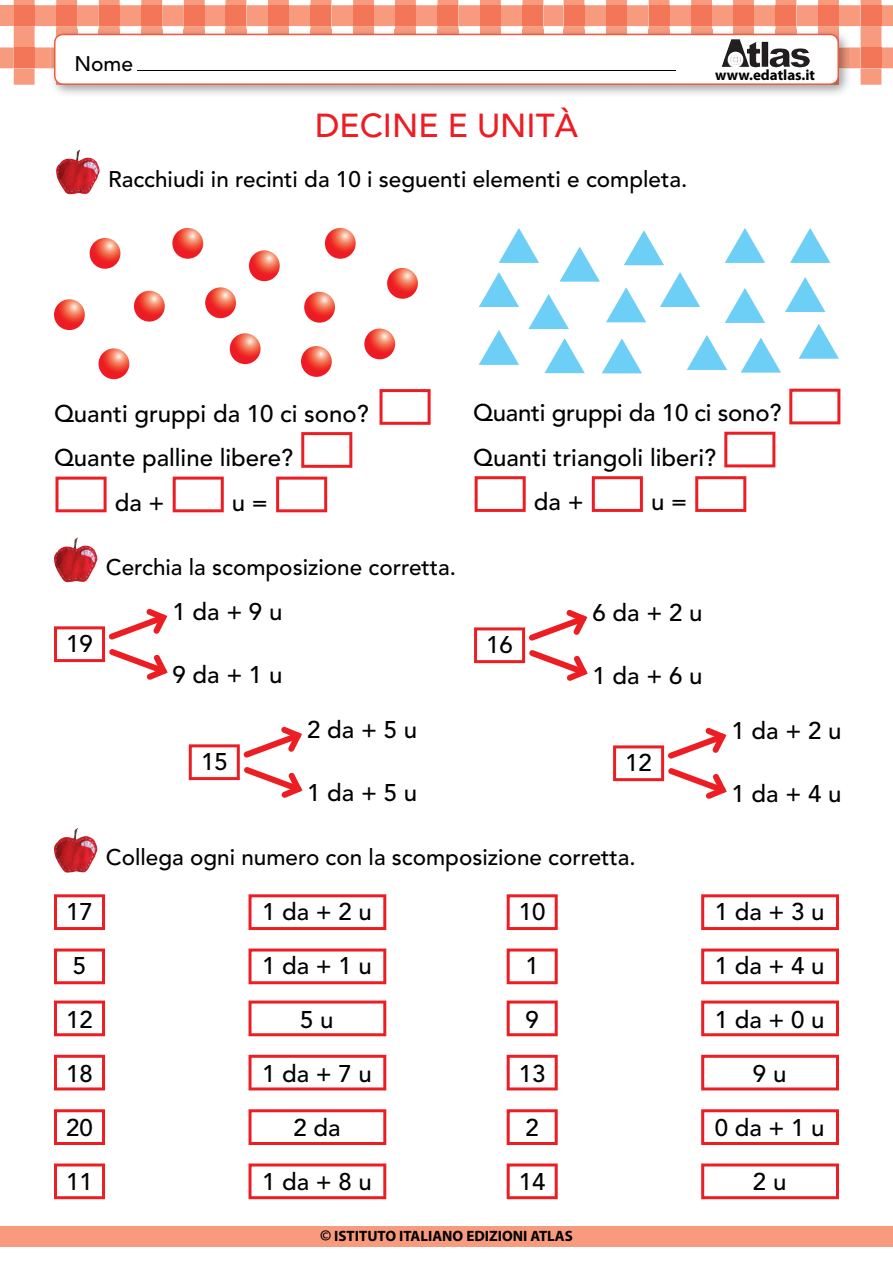
<style>
.page{position:relative;width:893px;height:1263px;background:#fff}
.page>*{position:absolute;margin:0;border:0;box-sizing:border-box;transform-origin:0 0}
.t1{font:500 33px "Avenir";color:#ed1d24}
.t2{font:500 24px "Avenir";color:#000}
.t3{font:500 22.5px "Avenir";color:#000}
.t4{font:500 21px "Avenir";color:#000}
.t5{font:700 15px "Myriad Pro";color:#000}
.s1{font-size:16.5px}
</style>
<div class="page">
<div style="left:0;top:1226px;width:893px;height:21px;background:#f79a7d"></div>
<svg style="left:507px;top:894px;width:51px;height:36px"></svg>
<img style="left:56px;top:149px;width:44px;height:46px">
<img style="left:54px;top:828px;width:44px;height:45px">
<svg style="left:54px;top:1163px;width:51px;height:36px"></svg>
<svg style="left:54px;top:1109px;width:51px;height:36px"></svg>
<svg style="left:54px;top:1055px;width:51px;height:35px"></svg>
<svg style="left:54px;top:1000px;width:51px;height:36px"></svg>
<svg style="left:54px;top:948px;width:51px;height:36px"></svg>
<svg style="left:54px;top:894px;width:51px;height:36px"></svg>
<svg style="left:249px;top:1163px;width:137px;height:36px"></svg>
<svg style="left:249px;top:1109px;width:137px;height:36px"></svg>
<svg style="left:249px;top:1055px;width:137px;height:35px"></svg>
<svg style="left:249px;top:1000px;width:137px;height:36px"></svg>
<svg style="left:249px;top:948px;width:137px;height:36px"></svg>
<svg style="left:249px;top:894px;width:137px;height:36px"></svg>
<svg style="left:380px;top:389px;width:51px;height:36px"></svg>
<svg style="left:301px;top:432px;width:51px;height:36px"></svg>
<svg style="left:56px;top:477px;width:51px;height:35px"></svg>
<svg style="left:173px;top:477px;width:51px;height:35px"></svg>
<svg style="left:276px;top:477px;width:51px;height:35px"></svg>
<svg style="left:789px;top:389px;width:51px;height:35px"></svg>
<svg style="left:724px;top:432px;width:51px;height:35px"></svg>
<svg style="left:475px;top:476px;width:51px;height:36px"></svg>
<svg style="left:592px;top:476px;width:51px;height:36px"></svg>
<svg style="left:695px;top:476px;width:51px;height:36px"></svg>
<img style="left:54px;top:537px;width:44px;height:46px">
<svg style="left:54px;top:608px;width:114px;height:72px"></svg>
<svg style="left:189px;top:726px;width:113px;height:72px"></svg>
<svg style="left:474px;top:609px;width:114px;height:72px"></svg>
<svg style="left:613px;top:727px;width:114px;height:72px"></svg>
<svg style="left:90px;top:238px;width:30px;height:31px"></svg>
<svg style="left:172px;top:228px;width:31px;height:31px"></svg>
<svg style="left:54px;top:299px;width:31px;height:31px"></svg>
<svg style="left:99px;top:348px;width:30px;height:31px"></svg>
<svg style="left:134px;top:291px;width:31px;height:31px"></svg>
<svg style="left:249px;top:250px;width:31px;height:31px"></svg>
<svg style="left:325px;top:228px;width:31px;height:31px"></svg>
<svg style="left:205px;top:287px;width:31px;height:31px"></svg>
<svg style="left:230px;top:333px;width:31px;height:31px"></svg>
<svg style="left:304px;top:292px;width:31px;height:31px"></svg>
<svg style="left:387px;top:268px;width:31px;height:31px"></svg>
<svg style="left:364px;top:328px;width:31px;height:31px"></svg>
<svg style="left:301px;top:346px;width:31px;height:31px"></svg>
<svg style="left:499px;top:228px;width:40px;height:35px"></svg>
<svg style="left:799px;top:324px;width:40px;height:35px"></svg>
<svg style="left:479px;top:330px;width:40px;height:35px"></svg>
<svg style="left:790px;top:228px;width:40px;height:35px"></svg>
<svg style="left:528px;top:294px;width:41px;height:35px"></svg>
<svg style="left:725px;top:228px;width:40px;height:35px"></svg>
<svg style="left:559px;top:247px;width:41px;height:35px"></svg>
<svg style="left:725px;top:288px;width:40px;height:35px"></svg>
<svg style="left:660px;top:272px;width:40px;height:35px"></svg>
<svg style="left:606px;top:287px;width:40px;height:35px"></svg>
<svg style="left:687px;top:335px;width:40px;height:35px"></svg>
<svg style="left:624px;top:230px;width:40px;height:35px"></svg>
<svg style="left:544px;top:338px;width:41px;height:35px"></svg>
<svg style="left:741px;top:338px;width:40px;height:35px"></svg>
<svg style="left:602px;top:338px;width:40px;height:35px"></svg>
<svg style="left:785px;top:277px;width:40px;height:35px"></svg>
<svg style="left:479px;top:272px;width:40px;height:35px"></svg>
<svg style="left:507px;top:1163px;width:51px;height:36px"></svg>
<svg style="left:507px;top:1109px;width:51px;height:36px"></svg>
<svg style="left:507px;top:1055px;width:51px;height:35px"></svg>
<svg style="left:507px;top:1000px;width:51px;height:36px"></svg>
<svg style="left:507px;top:948px;width:51px;height:36px"></svg>
<svg style="left:701px;top:1163px;width:138px;height:36px"></svg>
<svg style="left:701px;top:1109px;width:138px;height:36px"></svg>
<svg style="left:701px;top:1055px;width:138px;height:35px"></svg>
<svg style="left:701px;top:1000px;width:138px;height:36px"></svg>
<svg style="left:701px;top:948px;width:138px;height:36px"></svg>
<svg style="left:701px;top:894px;width:138px;height:36px"></svg>
<svg style="left:0;top:0;width:893px;height:85px"></svg>
<img style="left:722px;top:39px;width:21px;height:28px">
<hr style="left:137px;top:70px;width:538px;height:1px;background:#000">
<p class="t4" style="left:74px;top:51px;width:60px">Nome</p>
<h1 class="t1" style="left:315px;top:107px;width:264px">DECINE E UNITÀ</h1>
<p class="t3" style="left:108px;top:166px;width:581px">Racchiudi in recinti da 10 i seguenti elementi e completa.</p>
<p class="t5" style="left:715px;top:65px;width:101px">www.edatlas.it</p>
<p class="t2" style="left:54px;top:400px;width:316px">Quanti gruppi da 10 ci sono?</p>
<p class="t2" style="left:54px;top:444px;width:241px">Quante palline libere?</p>
<p class="t2" style="left:115px;top:489px;width:51px">da +</p>
<p class="t2" style="left:232px;top:489px;width:37px">u =</p>
<p class="t2" style="left:473px;top:399px;width:310px">Quanti gruppi da 10 ci sono?</p>
<p class="t2" style="left:473px;top:444px;width:245px">Quanti triangoli liberi?</p>
<p class="t2" style="left:534px;top:488px;width:51px">da +</p>
<p class="t2" style="left:651px;top:488px;width:37px">u =</p>
<p class="t3" style="left:106px;top:554px;width:352px">Cerchia la scomposizione corretta.</p>
<p class="t2" style="left:173px;top:598px;width:111px">1 da + 9 u</p>
<p class="t2" style="left:593px;top:599px;width:111px">6 da + 2 u</p>
<p class="t2" style="left:66px;top:629px;width:28px">19</p>
<p class="t2" style="left:486px;top:631px;width:28px">16</p>
<p class="t2" style="left:173px;top:661px;width:111px">9 da + 1 u</p>
<p class="t2" style="left:593px;top:662px;width:111px">1 da + 6 u</p>
<p class="t2" style="left:307px;top:716px;width:111px">2 da + 5 u</p>
<p class="t2" style="left:732px;top:717px;width:111px">1 da + 2 u</p>
<p class="t2" style="left:201px;top:747px;width:28px">15</p>
<p class="t2" style="left:625px;top:748px;width:28px">12</p>
<p class="t2" style="left:307px;top:779px;width:111px">1 da + 5 u</p>
<p class="t2" style="left:732px;top:780px;width:111px">1 da + 4 u</p>
<p class="t2" style="left:66px;top:898px;width:28px">17</p>
<p class="t2" style="left:73px;top:952px;width:15px">5</p>
<p class="t2" style="left:66px;top:1006px;width:28px">12</p>
<p class="t2" style="left:66px;top:1060px;width:28px">18</p>
<p class="t2" style="left:66px;top:1114px;width:28px">20</p>
<p class="t2" style="left:66px;top:1168px;width:28px">11</p>
<p class="t3" style="left:106px;top:844px;width:531px">Collega ogni numero con la scomposizione corretta.</p>
<p class="t2" style="left:262px;top:898px;width:111px">1 da + 2 u</p>
<p class="t2" style="left:262px;top:952px;width:111px">1 da + 1 u</p>
<p class="t2" style="left:300px;top:1006px;width:35px">5 u</p>
<p class="t2" style="left:262px;top:1060px;width:111px">1 da + 7 u</p>
<p class="t2" style="left:293px;top:1114px;width:49px">2 da</p>
<p class="t2" style="left:262px;top:1168px;width:111px">1 da + 8 u</p>
<p class="t2" style="left:519px;top:898px;width:28px">10</p>
<p class="t2" style="left:525px;top:952px;width:15px">1</p>
<p class="t2" style="left:525px;top:1006px;width:15px">9</p>
<p class="t2" style="left:519px;top:1060px;width:28px">13</p>
<p class="t2" style="left:525px;top:1114px;width:15px">2</p>
<p class="t2" style="left:519px;top:1168px;width:28px">14</p>
<p class="t5" style="left:320px;top:1226px;width:254px"><span class="s1">©</span> ISTITUTO ITALIANO EDIZIONI ATLAS</p>
<p class="t2" style="left:715px;top:898px;width:111px">1 da + 3 u</p>
<p class="t2" style="left:715px;top:952px;width:111px">1 da + 4 u</p>
<p class="t2" style="left:715px;top:1006px;width:111px">1 da + 0 u</p>
<p class="t2" style="left:753px;top:1060px;width:35px">9 u</p>
<p class="t2" style="left:715px;top:1114px;width:111px">0 da + 1 u</p>
<p class="t2" style="left:753px;top:1168px;width:35px">2 u</p>
</div>
